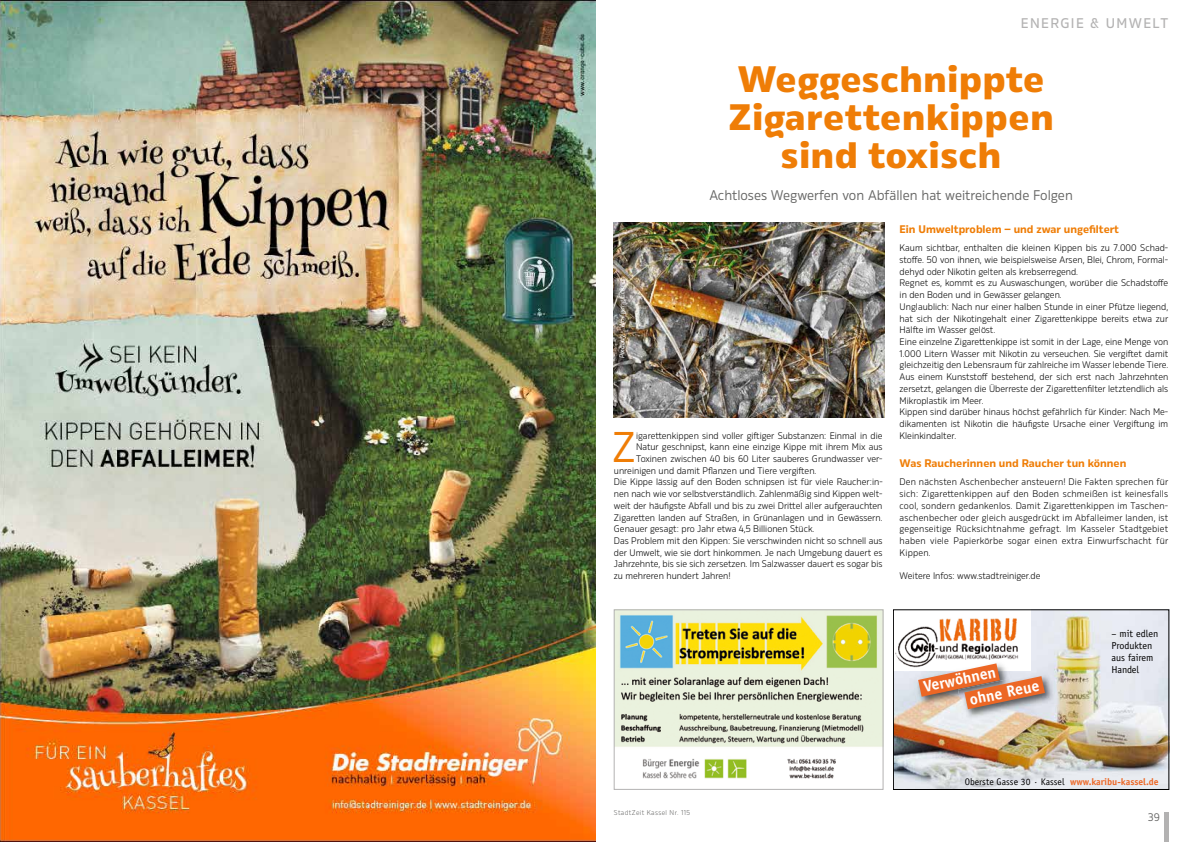
<style>
.page{position:relative;width:1191px;height:842px;background:#fff}
.page>*{position:absolute;margin:0;border:0;box-sizing:border-box;transform-origin:0 0}
.t1{font:42.9px "Rleud";color:#ef7d06}
.t2{font:800 36.8px/37.8px "Rleud";letter-spacing:.02em;color:#ef7d06;text-align:center}
.t3{font:700 15.8px/22.2px "Officina Sans";color:#fff}
.t4{font:14px "Rleud";color:#666665}
.t5{font:500 14px "Rleud";letter-spacing:.1em;color:#b3b2b2}
.t6{font:700 11px "Rleud";color:#ef7d06}
.t7{font:11px "Rleud";color:#666665}
.t8{font:10.1px/12.1px "Officina Sans";color:#000}
.t9{font:9.6px "Officina Sans";color:#000}
.t10{font:300 9.5px/11.7px "Rleud";color:#000}
.t11{font:italic 7px "Rleud";color:#fff}
.t12{font:300 7px "Rleud";letter-spacing:.05em;color:#666665}
.s1{font-weight:700;color:#ec6725}
</style>
<div class="page">
<div style="left:1163px;top:812px;width:5px;height:30px;background:#b3b2b2"></div>
<img style="left:614px;top:222px;width:270px;height:195px">
<img style="left:616px;top:611px;width:265px;height:168px">
<div style="left:614px;top:609px;width:269px;height:181px;border:1px solid #b3b2b2"></div>
<img style="left:895px;top:612px;width:272px;height:176px">
<div style="left:893px;top:610px;width:137px;height:61px;background:#fff"></div>
<img style="left:895px;top:618px;width:124px;height:49px">
<img style="left:911px;top:671px;width:49px;height:41px">
<img style="left:959px;top:657px;width:50px;height:6px">
<img style="left:960px;top:670px;width:100px;height:54px">
<svg style="left:918px;top:663px;width:127px;height:46px;background:#d99a7b"></svg>
<div style="left:893px;top:610px;width:276px;height:180px;border:1px solid #000"></div>
<img style="left:0;top:0;width:595px;height:842px">
<h3 class="t5" style="left:1020px;top:14px;width:149px">ENERGIE &amp; UMWELT</h3>
<h2 class="t2" style="left:728px;top:59px;width:327px">Weggeschnippte<br>Zigarettenkippen sind toxisch</h2>
<h3 class="t4" style="left:709px;top:186px;width:365px">Achtloses Wegwerfen von Abfällen hat weitreichende Folgen</h3>
<p class="t11" style="left:617px;top:358px;width:81px;rotate:-90deg">Pixabay - Wolfgang Eckert</p>
<h1 class="t1" style="left:611px;top:419px;width:26px">Z</h1>
<p class="t10" style="left:636px;top:429px;width:248px">igarettenkippen sind voller giftiger Substanzen: Einmal in die</p>
<p class="t10" style="left:636px;top:441px;width:248px">Natur geschnipst, kann eine einzige Kippe mit ihrem Mix aus</p>
<p class="t10" style="left:636px;top:453px;width:248px">Toxinen zwischen 40 bis 60 Liter sauberes Grundwasser ver-</p>
<p class="t10" style="left:614px;top:464px;width:204px">unreinigen und damit Pflanzen und Tiere vergiften.</p>
<p class="t10" style="left:614px;top:476px;width:270px">Die Kippe lässig auf den Boden schnipsen ist für viele Raucher:in-</p>
<p class="t10" style="left:614px;top:488px;width:270px">nen nach wie vor selbstverständlich. Zahlenmäßig sind Kippen welt-</p>
<p class="t10" style="left:614px;top:499px;width:270px">weit der häufigste Abfall und bis zu zwei Drittel aller aufgerauchten</p>
<p class="t10" style="left:614px;top:511px;width:270px">Zigaretten landen auf Straßen, in Grünanlagen und in Gewässern.</p>
<p class="t10" style="left:614px;top:523px;width:202px">Genauer gesagt: pro Jahr etwa 4,5 Billionen Stück.</p>
<p class="t10" style="left:614px;top:534px;width:270px">Das Problem mit den Kippen: Sie verschwinden nicht so schnell aus</p>
<p class="t10" style="left:614px;top:546px;width:270px">der Umwelt, wie sie dort hinkommen. Je nach Umgebung dauert es</p>
<p class="t10" style="left:614px;top:558px;width:270px">Jahrzehnte, bis sie sich zersetzen. Im Salzwasser dauert es sogar bis</p>
<p class="t10" style="left:614px;top:570px;width:118px">zu mehreren hundert Jahren!</p>
<p class="t6" style="left:899px;top:221px;width:221px">Ein Umweltproblem – und zwar ungefiltert</p>
<p class="t10" style="left:899px;top:242px;width:270px">Kaum sichtbar, enthalten die kleinen Kippen bis zu 7.000 Schad&shy;stoffe. 50 von ihnen, wie beispielsweise Arsen, Blei, Chrom, Formal&shy;dehyd oder Nikotin gelten als krebserregend.<br>Regnet es, kommt es zu Auswaschungen, worüber die Schadstoffe in den Boden und in Gewässer gelangen.<br>Unglaublich: Nach nur einer halben Stunde in einer Pfütze liegend, hat sich der Nikotingehalt einer Zigarettenkippe bereits etwa zur Hälfte im Wasser gelöst.<br>Eine einzelne Zigarettenkippe ist somit in der Lage, eine Menge von 1.000 Litern Wasser mit Nikotin zu verseuchen. Sie vergiftet damit gleichzeitig den Lebensraum für zahlreiche im Wasser lebende Tiere.<br>Aus einem Kunststoff bestehend, der sich erst nach Jahrzehnten zersetzt, gelangen die Überreste der Zigarettenfilter letztendlich als Mikroplastik im Meer.<br>Kippen sind darüber hinaus höchst gefährlich für Kinder: Nach Me&shy;dikamenten ist Nikotin die häufigste Ursache einer Vergiftung im Kleinkindalter.</p>
<p class="t6" style="left:899px;top:455px;width:228px">Was Raucherinnen und Raucher tun können</p>
<p class="t10" style="left:899px;top:476px;width:270px;text-align:justify">Den nächsten Aschenbecher ansteuern! Die Fakten sprechen für sich: Zigarettenkippen auf den Boden schmeißen ist keinesfalls cool, sondern gedankenlos. Damit Zigarettenkippen im Taschen&shy;aschenbecher oder gleich ausgedrückt im Abfalleimer landen, ist gegenseitige Rücksichtnahme gefragt. Im Kasseler Stadtgebiet haben viele Papierkörbe sogar einen extra Einwurfschacht für Kippen.</p>
<p class="t10" style="left:899px;top:570px;width:142px">Weitere Infos: www.stadtreiniger.de</p>
<h3 class="t3" style="left:962px;top:667px;width:72px;text-indent:-42px;rotate:-12deg">Verw öhnen<br>ohne Reue</h3>
<p class="t8" style="left:1111px;top:627px;width:48px">– mit edlen<br>Produkten aus fairem<br>Handel</p>
<p class="t12" style="left:614px;top:808px;width:78px">StadtZeit Kassel Nr. 115</p>
<p class="t9" style="left:964px;top:776px;width:195px">Oberste Gasse 30 · Kassel <span class="s1">www.karibu-kassel.de</span></p>
<p class="t7" style="left:1148px;top:810px;width:13px">39</p>
</div>
